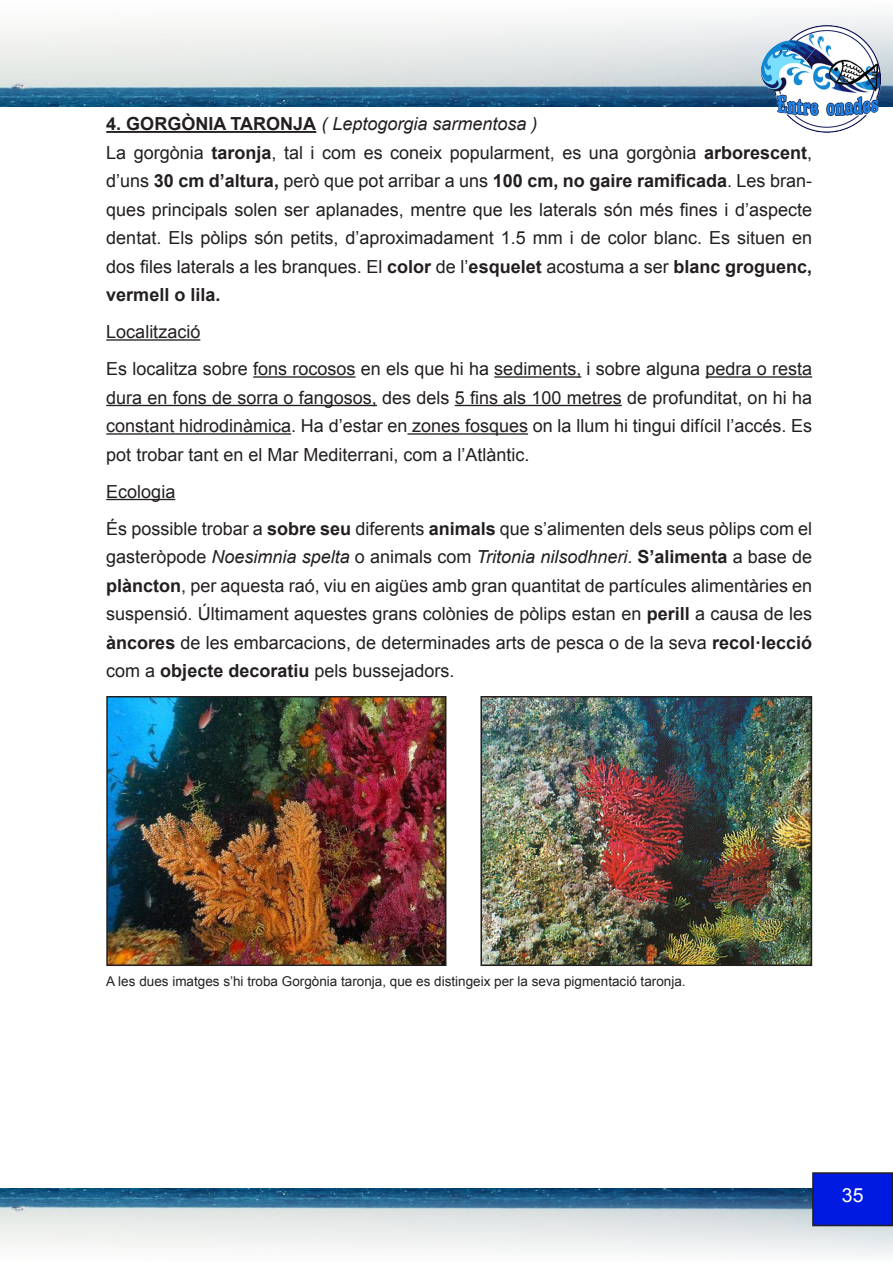
<style>
.page{position:relative;width:893px;height:1263px;background:#fff}
.page>*{position:absolute;margin:0;border:0;box-sizing:border-box;transform-origin:0 0}
.t1{font:19.5px "Arial";color:#fff}
.t2{font:18px/28.5px "Arial";color:#231f20;text-align:justify}
.t3{font:italic 18px "Arial";color:#231f20}
.t4{font:13.5px "Arial";color:#231f20}
.s1{font-weight:700;font-style:normal}
.s2{font-weight:700}
.s3{font-style:italic}
</style>
<div class="page">
<img style="left:0;top:19px;width:745px;height:87px">
<img style="left:0;top:1189px;width:893px;height:66px">
<img style="left:745px;top:15px;width:148px;height:118px">
<hr style="left:106px;top:131px;width:210px;height:2px;background:#231f20">
<hr style="left:106px;top:339px;width:94px;height:2px;background:#231f20">
<hr style="left:253px;top:376px;width:103px;height:2px;background:#231f20">
<hr style="left:494px;top:376px;width:87px;height:2px;background:#231f20">
<hr style="left:706px;top:376px;width:106px;height:2px;background:#231f20">
<hr style="left:106px;top:405px;width:271px;height:1px;background:#231f20">
<hr style="left:455px;top:405px;width:167px;height:1px;background:#231f20">
<hr style="left:106px;top:433px;width:185px;height:2px;background:#231f20">
<hr style="left:407px;top:433px;width:121px;height:2px;background:#231f20">
<hr style="left:106px;top:499px;width:69px;height:1px;background:#231f20">
<img style="left:109px;top:699px;width:334px;height:264px">
<div style="left:106px;top:696px;width:340px;height:270px;border:2px solid #231f20"></div>
<img style="left:483px;top:699px;width:326px;height:264px">
<div style="left:480px;top:696px;width:332px;height:270px;border:2px solid #231f20"></div>
<div style="left:813px;top:1173px;width:79px;height:52px;background:#001ae2"></div>
<div style="left:812px;top:1172px;width:81px;height:54px;border:2px solid #231f20"></div>
<p class="t3" style="left:106px;top:112px;width:433px"><span class="s1">4. GORGÒNIA TARONJA</span> ( Leptogorgia sarmentosa )</p>
<p class="t2" style="left:106px;top:138px;width:707px">La gorgònia <span class="s2">taronja</span>, tal i com es coneix popularment, es una gorgònia <span class="s2">arborescent</span>, d’uns <span class="s2">30 cm d’altura,</span> però que pot arribar a uns <span class="s2">100 cm, no gaire ramificada</span>. Les bran&shy;ques principals solen ser aplanades, mentre que les laterals són més fines i d’aspecte dentat. Els pòlips són petits, d’aproximadament 1.5 mm i de color blanc. Es situen en dos files laterals a les branques. El <span class="s2">color</span> de l’<span class="s2">esquelet</span> acostuma a ser <span class="s2">blanc groguenc, vermell o lila.</span></p>
<p class="t2" style="left:106px;top:318px;width:96px">Localització</p>
<p class="t2" style="left:106px;top:355px;width:707px">Es localitza sobre fons rocosos en els que hi ha sediments, i sobre alguna pedra o resta dura en fons de sorra o fangosos, des dels 5 fins als 100 metres de profunditat, on hi ha constant hidrodinàmica. Ha d’estar en zones fosques on la llum hi tingui difícil l’accés. Es pot trobar tant en el Mar Mediterrani, com a l’Atlàntic.</p>
<p class="t2" style="left:106px;top:477px;width:71px">Ecologia</p>
<p class="t2" style="left:106px;top:514px;width:707px">És possible trobar a <span class="s2">sobre seu</span> diferents <span class="s2">animals</span> que s’alimenten dels seus pòlips com el gasteròpode <span class="s3">Noesimnia spelta</span> o animals com <span class="s3">Tritonia nilsodhneri</span>. <span class="s2">S’alimenta</span> a base de <span class="s2">plàncton</span>, per aquesta raó, viu en aigües amb gran quantitat de partícules alimentàries en suspensió. Últimament aquestes grans colònies de pòlips estan en <span class="s2">perill</span> a causa de les <span class="s2">àncores</span> de les embarcacions, de determinades arts de pesca o de la seva <span class="s2">recol·lecció </span>com a <span class="s2">objecte decoratiu</span> pels bussejadors.</p>
<p class="t4" style="left:106px;top:973px;width:581px">A les dues imatges s’hi troba Gorgònia taronja, que es distingeix per la seva pigmentació taronja.</p>
<p class="t1" style="left:842px;top:1182px;width:23px">35</p>
</div>
